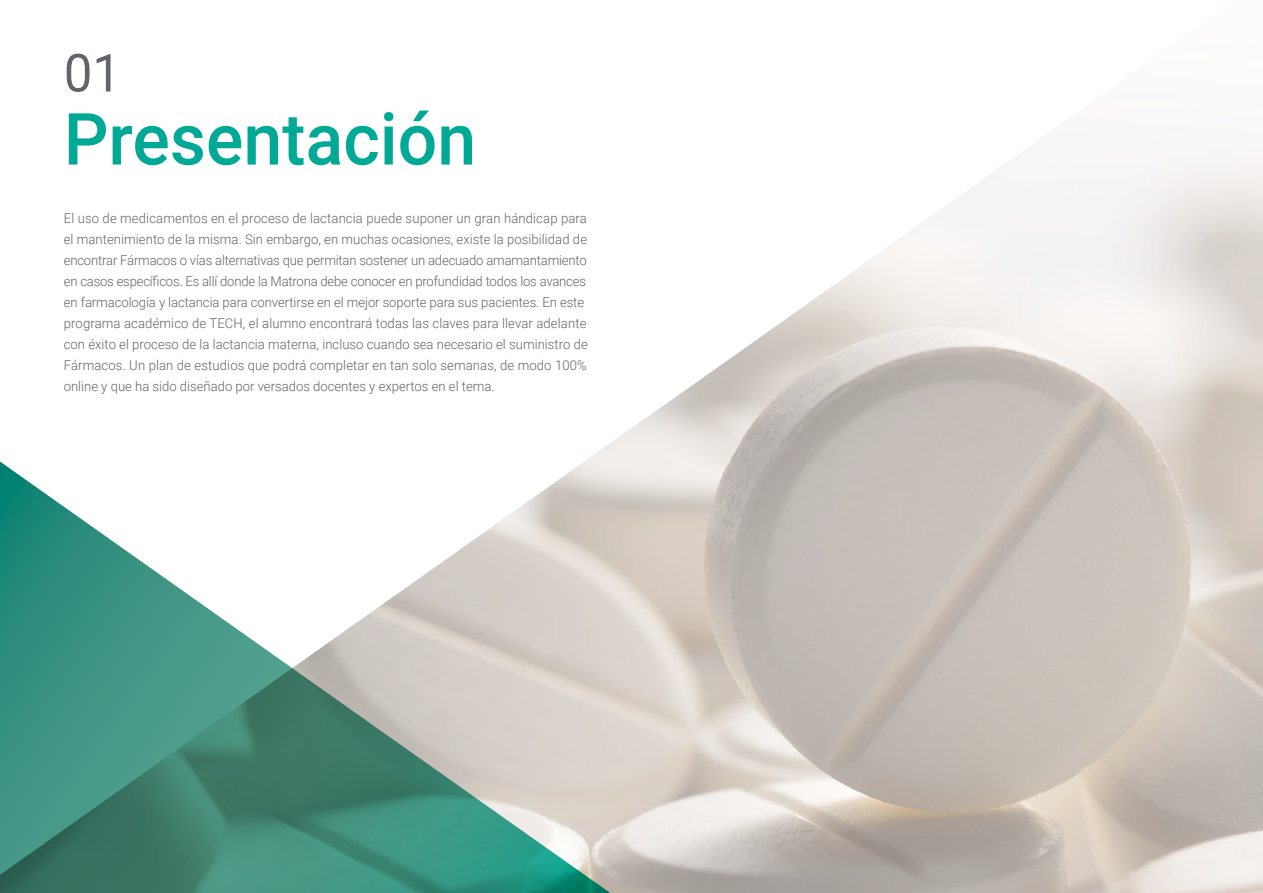
<style>
.page{position:relative;width:1263px;height:893px;background:#fff}
.page>*{position:absolute;margin:0;border:0;box-sizing:border-box;transform-origin:0 0}
.t1{font:500 72px "Roboto";color:#00a996}
.t2{font:52.5px "Roboto";color:#61646a}
.t3{font:300 13.5px/21px "Roboto";letter-spacing:.005em;color:#61646a}
</style>
<div class="page">
<svg style="left:0;top:446px;width:640px;height:447px"></svg>
<h2 class="t2" style="left:64px;top:36px;width:59px">01</h2>
<h1 class="t1" style="left:64px;top:89px;width:414px">Presentación</h1>
<p class="t3" style="left:64px;top:207px;width:525px">El uso de medicamentos en el proceso de lactancia puede suponer un gran hándicap para el mantenimiento de la misma. Sin embargo, en muchas ocasiones, existe la posibilidad de encontrar Fármacos o vías alternativas que permitan sostener un adecuado amamantamiento en casos específicos. Es allí donde la Matrona debe conocer en profundidad todos los avances en farmacología y lactancia para convertirse en el mejor soporte para sus pacientes. En este programa académico de TECH, el alumno encontrará todas las claves para llevar adelante con éxito el proceso de la lactancia materna, incluso cuando sea necesario el suministro de Fármacos. Un plan de estudios que podrá completar en tan solo semanas, de modo 100% online y que ha sido diseñado por versados docentes y expertos en el tema.</p>
</div>
